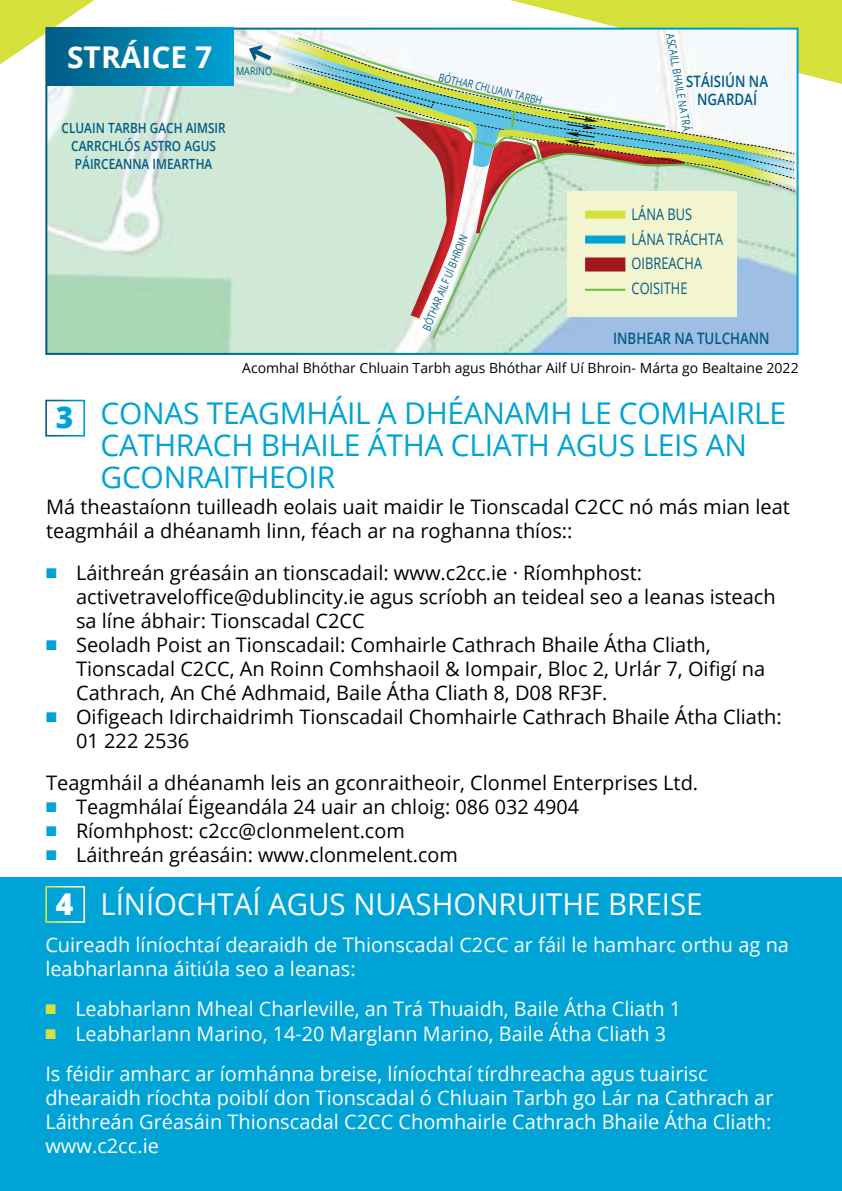
<style>
.page{position:relative;width:842px;height:1191px;background:#fff}
.page>*{position:absolute;margin:0;border:0;box-sizing:border-box;transform-origin:0 0}
.Subheading_3{font:30px/32px "Open Sans";letter-spacing:-.01em;color:#00a3d6}
.Subheading_3-2{font:30px "Open Sans";color:#fff}
.Subheading_2{font:700 30px "Open Sans";color:#fff}
.Bold_Number{font:800 30px "Open Sans";color:#fff}
.Bold_Number-2{font:800 30px "Open Sans";color:#00a3d6}
.Main_Paragraph{font:20px/24px "Open Sans";color:#000}
.Main_Paragraph-2{font:20px/24px "Open Sans";color:#fff}
.t1{font:16px "Open Sans";color:#005c85;scale:.8 1}
.Images{font:600 15.8px/18px "Open Sans";color:#005c85;text-align:center;scale:.84 1}
.Small{font:14px "Open Sans";color:#000}
.Images-2{font:600 14px/18px "Open Sans";color:#005c85;text-align:center;scale:.84 1}
.Images-3{font:11.2px "Open Sans";color:#005c85;scale:.79 1}
.Images-4{font:10.8px "Open Sans";color:#005c85;scale:.84 1}
.s1{color:#00a3d6}
.s2{color:#d6e03b}
</style>
<div class="page">
<div style="left:0;top:877px;width:842px;height:314px;background:#00a3d6"></div>
<svg style="left:0;top:0;width:842px;height:437px"></svg>
<div style="left:45px;top:400px;width:40px;height:36px;border:2px solid #fff"></div>
<img style="left:48px;top:31px;width:747px;height:321px">
<svg style="left:249px;top:34px;width:546px;height:318px"></svg>
<div style="left:46px;top:28px;width:187px;height:57px;background:linear-gradient(to right,#005b82,#00a1d2)"></div>
<div style="left:567px;top:191px;width:170px;height:125px;background:#f2f5cf"></div>
<div style="left:585px;top:211px;width:40px;height:8px;background:#d6e03b"></div>
<div style="left:585px;top:235px;width:40px;height:8px;background:#00a3d6"></div>
<div style="left:585px;top:257px;width:40px;height:14px;background:#a3171c"></div>
<hr style="left:585px;top:289px;width:40px;height:2px;background:#69bd43">
<h2 class="Subheading_2" style="left:67px;top:36px;width:147px">STRÁICE 7</h2>
<p class="Images-4" style="left:236px;top:63px;width:45px">MARINO</p>
<p class="Images-2" style="left:62px;top:118px;width:197px">CLUAIN TARBH GACH AIMSIR<br>CARRCHLÓS ASTRO AGUS<br>PÁIRCEANNA IMEARTHA</p>
<p class="Images-3" style="left:440px;top:69px;width:135px;rotate:13deg">BÓTHAR CHLUAIN TARBH</p>
<p class="Images-3" style="left:678px;top:32px;width:126px;rotate:80deg">ASCAILL BHAILE NA TRÁ</p>
<p class="Images" style="left:686px;top:72px;width:99px">STÁISIÚN NA<br>NGARDAÍ</p>
<p class="Images-3" style="left:419px;top:327px;width:130px;rotate:-68deg">BÓTHAR AILF UÍ BHROIN</p>
<p class="t1" style="left:632px;top:204px;width:77px">LÁNA BUS</p>
<p class="t1" style="left:632px;top:228px;width:116px">LÁNA TRÁCHTA</p>
<p class="t1" style="left:632px;top:252px;width:90px">OIBREACHA</p>
<p class="t1" style="left:632px;top:278px;width:71px">COISITHE</p>
<p class="Images" style="left:613px;top:329px;width:188px">INBHEAR NA TULCHANN</p>
<p class="Small" style="left:242px;top:359px;width:558px">Acomhal Bhóthar Chluain Tarbh agus Bhóthar Ailf Uí Bhroin- Márta go Bealtaine 2022</p>
<h5 class="Bold_Number-2" style="left:56px;top:395px;width:19px">3</h5>
<h4 class="Subheading_3" style="left:100px;top:397px;width:687px">CONAS TEAGMHÁIL A DHÉANAMH LE COMHAIRLE<br>CATHRACH BHAILE ÁTHA CLIATH AGUS LEIS AN</h4>
<h4 class="Subheading_3" style="left:100px;top:461px;width:236px">GCONRAITHEOIR</h4>
<p class="Main_Paragraph" style="left:46px;top:494px;width:745px">Má theastaíonn tuilleadh eolais uait maidir le Tionscadal C2CC nó más mian leat teagmháil a dhéanamh linn, féach ar na roghanna thíos::</p>
<p class="Main_Paragraph" style="left:76px;top:560px;width:701px;text-indent:-30px"><span class="s1">■</span> Láithreán gréasáin an tionscadail: www.c2cc.ie · Ríomhphost: activetraveloffice@dublincity.ie agus scríobh an teideal seo a leanas isteach sa líne ábhair: Tionscadal C2CC</p>
<p class="Main_Paragraph" style="left:76px;top:632px;width:691px;text-indent:-30px"><span class="s1">■</span> Seoladh Poist an Tionscadail: Comhairle Cathrach Bhaile Átha Cliath,<br>Tionscadal C2CC, An Roinn Comhshaoil &amp; Iompair, Bloc 2, Urlár 7, Oifigí na<br>Cathrach, An Ché Adhmaid, Baile Átha Cliath 8, D08 RF3F.</p>
<p class="Main_Paragraph" style="left:76px;top:704px;width:707px;text-indent:-30px"><span class="s1">■</span> Oifigeach Idirchaidrimh Tionscadail Chomhairle Cathrach Bhaile Átha Cliath:<br>01 222 2536</p>
<p class="Main_Paragraph" style="left:46px;top:770px;width:654px">Teagmháil a dhéanamh leis an gconraitheoir, Clonmel Enterprises Ltd.</p>
<p class="Main_Paragraph" style="left:46px;top:794px;width:535px"><span class="s1">■</span> Teagmhálaí Éigeandála 24 uair an chloig: 086 032 4904</p>
<p class="Main_Paragraph" style="left:46px;top:818px;width:360px"><span class="s1">■</span> Ríomhphost: c2cc@clonmelent.com</p>
<p class="Main_Paragraph" style="left:46px;top:842px;width:413px"><span class="s1">■</span> Láithreán gréasáin: www.clonmelent.com</p>
<h5 class="Bold_Number" style="left:56px;top:881px;width:19px">4</h5>
<h4 class="Subheading_3-2" style="left:100px;top:883px;width:603px">LÍNÍOCHTAÍ AGUS NUASHONRUITHE BREISE</h4>
<p class="Main_Paragraph-2" style="left:45px;top:932px;width:745px">Cuireadh líníochtaí dearaidh de Thionscadal C2CC ar fáil le hamharc orthu ag na leabharlanna áitiúla seo a leanas:</p>
<p class="Main_Paragraph-2" style="left:45px;top:996px;width:637px"><span class="s2">■</span> Leabharlann Mheal Charleville, an Trá Thuaidh, Baile Átha Cliath 1</p>
<p class="Main_Paragraph-2" style="left:45px;top:1020px;width:622px"><span class="s2">■</span> Leabharlann Marino, 14-20 Marglann Marino, Baile Átha Cliath 3</p>
<p class="Main_Paragraph-2" style="left:45px;top:1060px;width:730px">Is féidir amharc ar íomhánna breise, líníochtaí tírdhreacha agus tuairisc dhearaidh ríochta poiblí don Tionscadal ó Chluain Tarbh go Lár na Cathrach ar Láithreán Gréasáin Thionscadal C2CC Chomhairle Cathrach Bhaile Átha Cliath: www.c2cc.ie</p>
</div>
